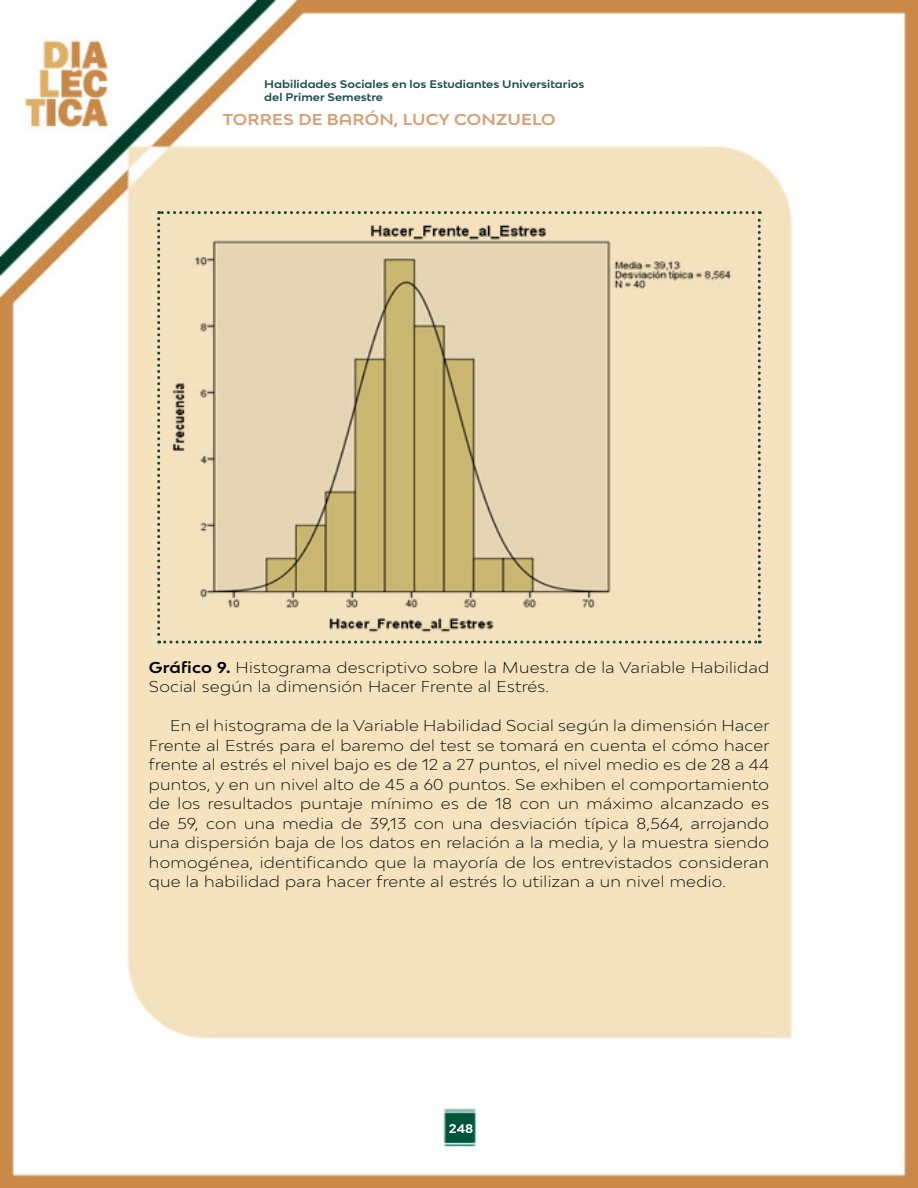
<style>
.page{position:relative;width:918px;height:1188px;background:#fff}
.page>*{position:absolute;margin:0;border:0;box-sizing:border-box;transform-origin:0 0}
.t1{font:300 expanded 15px/19.5px "Bw Modelica";letter-spacing:.02em;color:#000}
.t2{font:700 expanded 15px "Bw Modelica SS01";letter-spacing:.01em;color:#d89e70}
.t3{font:700 expanded 12px "Bw Modelica SS01";color:#fff}
.t4{font:700 expanded 10.5px/12.6px "Bw Modelica SS01";color:#184f46}
.s1{font-family:"Bw Modelica SS01";font-weight:700}
</style>
<div class="page">
<img style="left:0;top:0;width:918px;height:1188px">
<svg style="left:157px;top:211px;width:604px;height:433px;background:#e0cfa8"></svg>
<p class="t4" style="left:264px;top:78px;width:322px">Habilidades Sociales en los Estudiantes Universitarios del Primer Semestre</p>
<p class="t2" style="left:223px;top:110px;width:334px">TORRES DE BARÓN, LUCY CONZUELO</p>
<p class="t1" style="left:149px;top:657px;width:622px"><span class="s1">Gráfico 9.</span> Histograma descriptivo sobre la Muestra de la Variable Habilidad<br>Social según la dimensión Hacer Frente al Estrés.</p>
<p class="t1" style="left:149px;top:716px;width:622px;text-align:justify;text-indent:21px">En el histograma de la Variable Habilidad Social según la dimensión Hacer Frente al Estrés para el baremo del test se tomará en cuenta el cómo hacer frente al estrés el nivel bajo es de 12 a 27 puntos, el nivel medio es de 28 a 44 puntos, y en un nivel alto de 45 a 60 puntos. Se exhiben el comportamiento de los resultados puntaje mínimo es de 18 con un máximo alcanzado es de 59, con una media de 39,13 con una desviación típica 8,564, arrojando una dispersión baja de los datos en relación a la media, y la muestra siendo homogénea, identificando que la mayoría de los entrevistados consideran que la habilidad para hacer frente al estrés lo utilizan a un nivel medio.</p>
<p class="t3" style="left:449px;top:1120px;width:26px">248</p>
</div>
